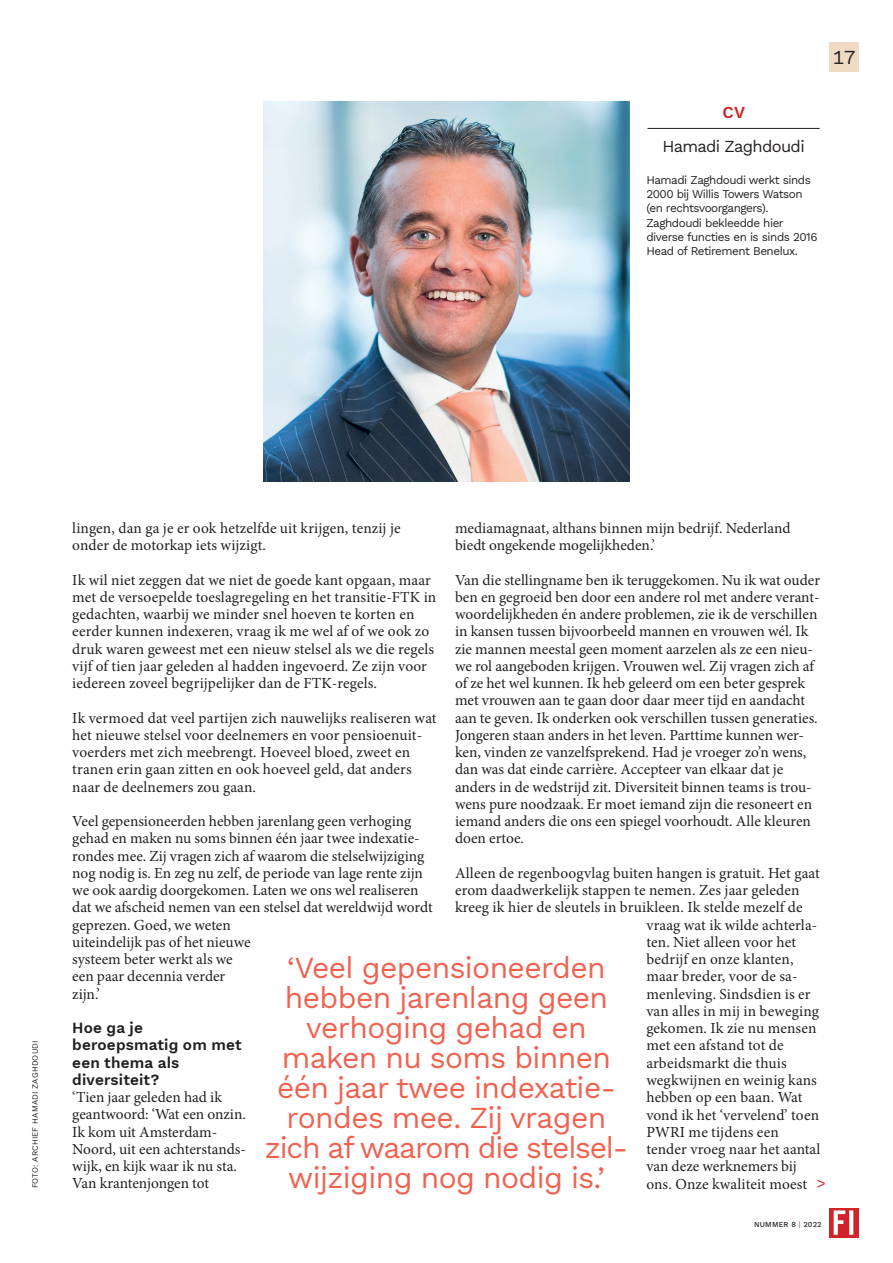
<style>
.page{position:relative;width:893px;height:1263px;background:#fff}
.page>*{position:absolute;margin:0;border:0;box-sizing:border-box;transform-origin:0 0}
.t1{font:30px/30px "Work Sans";letter-spacing:-.02em;color:#f16150;text-align:center}
.t2{font:19.5px "Work Sans";color:#231f20}
.t3{font:16.5px "Work Sans";letter-spacing:-.04em;color:#231f20}
.t4{font:600 16.5px "Work Sans";color:#d1232a}
.t5{font:15.3px/17.2px "Minion Pro";color:#231f20}
.t6{font:600 15.3px/17.2px "Work Sans";letter-spacing:.01em;color:#231f20}
.t7{font:15px "Work Sans";color:#d1232a}
.t8{font:11.7px/14.2px "Work Sans";letter-spacing:-.04em;color:#231f20}
.t9{font:7.95px "Work Sans";letter-spacing:.02em;color:#231f20}
.t10{font:500 7.5px "Work Sans";letter-spacing:.02em;color:#231f20}
.s1{font-weight:400;color:#d1232a}
</style>
<div class="page">
<svg style="left:829px;top:1208px;width:30px;height:29px"></svg>
<svg style="left:834px;top:1210px;width:19px;height:25px"></svg>
<hr style="left:647px;top:128px;width:173px;height:1px;background:#231f20">
<img style="left:264px;top:102px;width:365px;height:379px">
<div style="left:829px;top:43px;width:30px;height:29px;background:#f0dac4"></div>
<p class="t4" style="left:722px;top:100px;width:24px">CV</p>
<p class="t3" style="left:662px;top:134px;width:144px">Hamadi Zaghdoudi</p>
<p class="t8" style="left:646px;top:172px;width:173px">Hamadi Zaghdoudi werkt sinds<br>2000 bij Willis Towers Watson (en rechtsvoorgangers).<br>Zaghdoudi bekleedde hier diverse functies en is sinds 2016<br>Head of Retirement Benelux.</p>
<p class="t2" style="left:833px;top:43px;width:24px">17</p>
<p class="t9" style="left:29px;top:1188px;width:150px;rotate:-90deg">FOTO: ARCHIEF HAMADI ZAGHDOUDI</p>
<p class="t5" style="left:72px;top:519px;width:330px">lingen, dan ga je er ook hetzelfde uit krijgen, tenzij je onder de motorkap iets wijzigt.</p>
<p class="t5" style="left:72px;top:571px;width:366px">Ik wil niet zeggen dat we niet de goede kant opgaan, maar met de versoepelde toeslagregeling en het transitie-FTK in gedachten, waarbij we minder snel hoeven te korten en eerder kunnen indexeren, vraag ik me wel af of we ook zo druk waren geweest met een nieuw stelsel als we die regels vijf of tien jaar geleden al hadden ingevoerd. Ze zijn voor iedereen zoveel begrijpelijker dan de FTK-regels.</p>
<p class="t5" style="left:72px;top:709px;width:366px">Ik vermoed dat veel partijen zich nauwelijks realiseren wat het nieuwe stelsel voor deelnemers en voor pensioenuit&shy;voerders met zich meebrengt. Hoeveel bloed, zweet en tranen erin gaan zitten en ook hoeveel geld, dat anders naar de deelnemers zou gaan.</p>
<p class="t5" style="left:72px;top:813px;width:362px">Veel gepensioneerden hebben jarenlang geen verhoging gehad en maken nu soms binnen één jaar twee indexatie&shy;rondes mee. Zij vragen zich af waarom die stelselwijziging nog nodig is. En zeg nu zelf, de periode van lage rente zijn we ook aardig doorgekomen. Laten we ons wel realiseren dat we afscheid nemen van een stelsel dat wereldwijd wordt geprezen. Goed, we weten<br>uiteindelijk pas of het nieuwe<br>systeem beter werkt als we<br>een paar decennia verder<br>zijn.’</p>
<p class="t6" style="left:72px;top:1019px;width:171px">Hoe ga je beroepsmatig om met een thema als diversiteit?</p>
<p class="t5" style="left:72px;top:1089px;width:175px">‘Tien jaar geleden had ik geantwoord: ‘Wat een onzin.<br>Ik kom uit Amsterdam-<br>Noord, uit een achterstands&shy;wijk, en kijk waar ik nu sta.<br>Van krantenjongen tot</p>
<p class="t5" style="left:455px;top:519px;width:337px">mediamagnaat, althans binnen mijn bedrijf. Nederland biedt ongekende mogelijkheden.’</p>
<p class="t5" style="left:455px;top:571px;width:367px">Van die stellingname ben ik teruggekomen. Nu ik wat ouder ben en gegroeid ben door een andere rol met andere verant&shy;woordelijkheden én andere problemen, zie ik de verschillen in kansen tussen bijvoorbeeld mannen en vrouwen wél. Ik zie mannen meestal geen moment aarzelen als ze een nieu&shy;we rol aangeboden krijgen. Vrouwen wel. Zij vragen zich af of ze het wel kunnen. Ik heb geleerd om een beter gesprek met vrouwen aan te gaan door daar meer tijd en aandacht aan te geven. Ik onderken ook verschillen tussen generaties.<br>Jongeren staan anders in het leven. Parttime kunnen wer&shy;ken, vinden ze vanzelfsprekend. Had je vroeger zo’n wens, dan was dat einde carrière. Accepteer van elkaar dat je anders in de wedstrijd zit. Diversiteit binnen teams is trou&shy;wens pure noodzaak. Er moet iemand zijn die resoneert en iemand anders die ons een spiegel voorhoudt. Alle kleuren doen ertoe.</p>
<p class="t5" style="left:455px;top:864px;width:366px">Alleen de regenboogvlag buiten hangen is gratuit. Het gaat</p>
<p class="t5" style="left:455px;top:882px;width:346px">erom daadwerkelijk stappen te nemen. Zes jaar geleden</p>
<p class="t5" style="left:455px;top:899px;width:349px">kreeg ik hier de sleutels in bruikleen. Ik stelde mezelf de</p>
<p class="t5" style="left:646px;top:916px;width:173px">vraag wat ik wilde achterla-</p>
<p class="t5" style="left:646px;top:933px;width:151px">ten. Niet alleen voor het</p>
<p class="t5" style="left:646px;top:951px;width:149px">bedrijf en onze klanten,</p>
<p class="t5" style="left:646px;top:968px;width:153px">maar breder, voor de sa-</p>
<p class="t5" style="left:646px;top:985px;width:166px">menleving. Sindsdien is er</p>
<p class="t5" style="left:646px;top:1002px;width:174px">van alles in mij in beweging</p>
<p class="t5" style="left:646px;top:1020px;width:172px">gekomen. Ik zie nu mensen</p>
<p class="t5" style="left:646px;top:1037px;width:139px">met een afstand tot de</p>
<p class="t5" style="left:646px;top:1054px;width:142px">arbeidsmarkt die thuis</p>
<p class="t5" style="left:646px;top:1071px;width:172px">wegkwijnen en weinig kans</p>
<p class="t5" style="left:646px;top:1089px;width:158px">hebben op een baan. Wat</p>
<p class="t5" style="left:646px;top:1106px;width:174px">vond ik het ‘vervelend’ toen</p>
<p class="t5" style="left:646px;top:1123px;width:134px">PWRI me tijdens een</p>
<p class="t5" style="left:646px;top:1140px;width:175px">tender vroeg naar het aantal</p>
<p class="t5" style="left:646px;top:1158px;width:152px">van deze werknemers bij</p>
<p class="t5" style="left:646px;top:1175px;width:162px">ons. Onze kwaliteit moest</p>
<h1 class="t1" style="left:265px;top:952px;width:359px">‘Veel gepensioneerden hebben jarenlang geen verhoging gehad en maken nu soms binnen één jaar twee indexatie&shy;rondes mee. Zij vragen zich af waarom die stelsel&shy;wijziging nog nodig is.’</h1>
<p class="t7" style="left:817px;top:1172px;width:11px">&gt;</p>
<p class="t10" style="left:754px;top:1219px;width:69px">NUMMER 8 <span class="s1">|</span> 2022</p>
</div>
